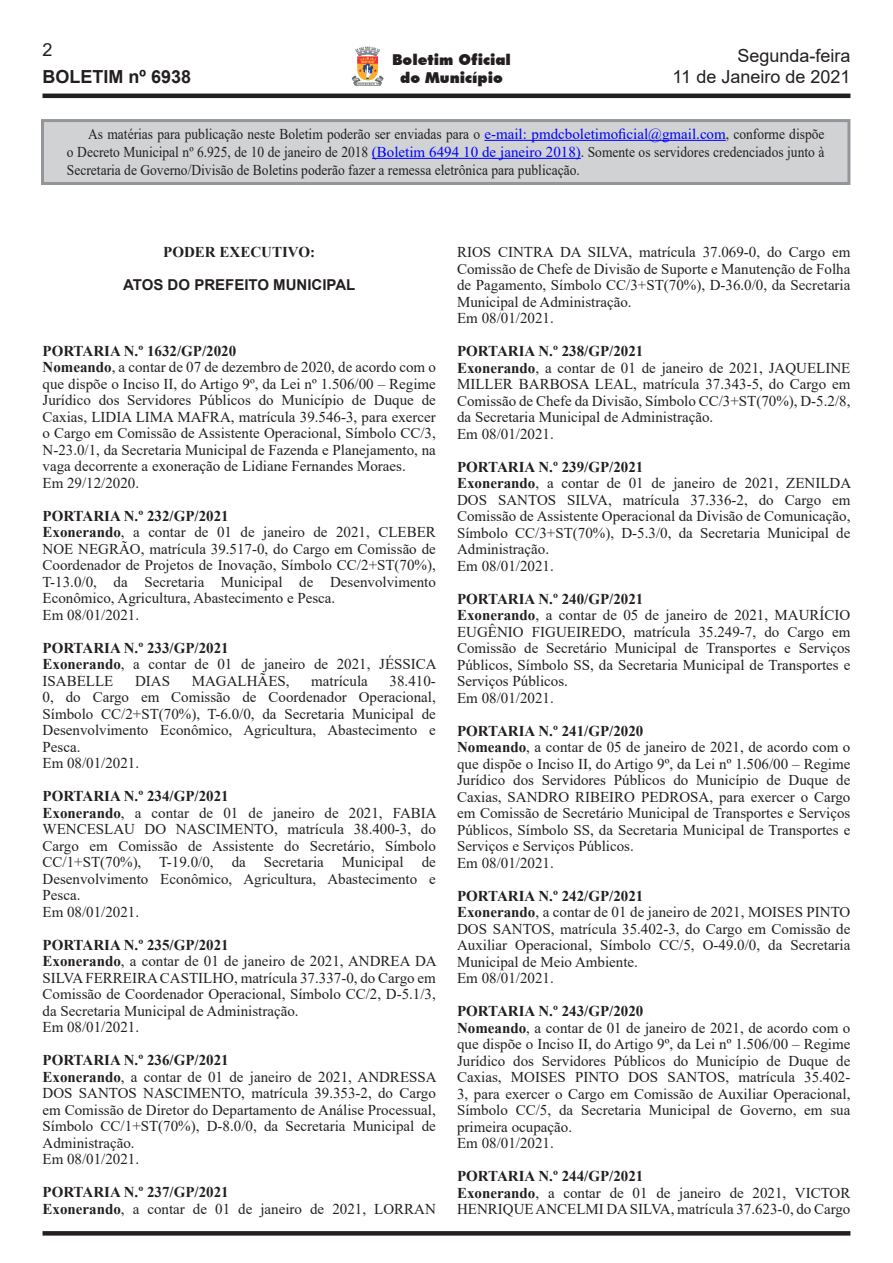
<style>
.page{position:relative;width:893px;height:1263px;background:#fff}
.page>*{position:absolute;margin:0;border:0;box-sizing:border-box;transform-origin:0 0}
.t1{font:18px/21.6px "Arial";color:#231f20;text-align:right}
.t2{font:700 18px "Arial";color:#231f20}
.t3{font:15px/16.5px "Times New Roman";color:#231f20;text-align:justify}
.t4{font:700 15px "Times New Roman";color:#231f20}
.t5{font:15px/18px "Times New Roman";color:#231f20;text-align:justify;scale:.9 1}
.t6{font:900 15px/18px "Futura BT";color:#231f20;text-align:center}
.t7{font:700 15px "Arial";color:#231f20}
.s1{color:#00f}
.s2{font-weight:700}
</style>
<div class="page">
<hr style="left:43px;top:94px;width:807px;height:4px;background:#231f20">
<svg style="left:43px;top:1231px;width:807px;height:4px;background:#282425"></svg>
<svg style="left:352px;top:47px;width:32px;height:39px"></svg>
<div style="left:41px;top:119px;width:809px;height:66px;background:#d1d2d4;border:3px solid #939598"></div>
<hr style="left:484px;top:140px;width:242px;height:1px;background:#00f">
<hr style="left:372px;top:158px;width:209px;height:1px;background:#00f">
<p class="t1" style="left:43px;top:38px;width:12px">2</p>
<p class="t2" style="left:43px;top:64px;width:150px">BOLETIM nº 6938</p>
<p class="t6" style="left:392px;top:50px;width:120px">Boletim Oficial do Município</p>
<p class="t1" style="left:673px;top:44px;width:179px">Segunda-feira<br>11 de Janeiro de 2021</p>
<p class="t5" style="left:67px;top:124px;width:843px;text-indent:21px">As matérias para publicação neste Boletim poderão ser enviadas para o <span class="s1">e-mail: pmdcboletimoficial@gmail.com</span>, conforme dispõe o Decreto Municipal nº 6.925, de 10 de janeiro de 2018 <span class="s1">(Boletim 6494 10 de janeiro 2018)</span>. Somente os servidores credenciados junto à Secretaria de Governo/Divisão de Boletins poderão fazer a remessa eletrônica para publicação.</p>
<p class="t4" style="left:163px;top:241px;width:153px">PODER EXECUTIVO:</p>
<p class="t7" style="left:123px;top:274px;width:234px">ATOS DO PREFEITO MUNICIPAL</p>
<p class="t4" style="left:43px;top:340px;width:195px">PORTARIA N.º 1632/GP/2020</p>
<p class="t3" style="left:43px;top:359px;width:395px"><span class="s2">Nomeando</span>, a contar de 07 de dezembro de 2020, de acordo com o que dispõe o Inciso II, do Artigo 9º, da Lei nº 1.506/00 – Regime Jurídico dos Servidores Públicos do Município de Duque de Caxias, LIDIA LIMA MAFRA, matrícula 39.546-3, para exercer o Cargo em Comissão de Assistente Operacional, Símbolo CC/3, N-23.0/1, da Secretaria Municipal de Fazenda e Planejamento, na vaga decorrente a exoneração de Lidiane Fernandes Moraes.</p>
<p class="t3" style="left:43px;top:474px;width:98px">Em 29/12/2020.</p>
<p class="t4" style="left:43px;top:505px;width:188px">PORTARIA N.º 232/GP/2021</p>
<p class="t3" style="left:43px;top:524px;width:395px"><span class="s2">Exonerando</span>, a contar de 01 de janeiro de 2021, CLEBER NOE NEGRÃO, matrícula 39.517-0, do Cargo em Comissão de Coordenador de Projetos de Inovação, Símbolo CC/2+ST(70%), T-13.0/0, da Secretaria Municipal de Desenvolvimento Econômico, Agricultura, Abastecimento e Pesca.</p>
<p class="t3" style="left:43px;top:606px;width:98px">Em 08/01/2021.</p>
<p class="t4" style="left:43px;top:637px;width:188px">PORTARIA N.º 233/GP/2021</p>
<p class="t3" style="left:43px;top:656px;width:396px"><span class="s2">Exonerando</span>, a contar de 01 de janeiro de 2021, JÉSSICA<br>ISABELLE</p>
<p class="t3" style="left:135px;top:672px;width:36px">DIAS</p>
<p class="t3" style="left:192px;top:672px;width:99px">MAGALHÃES,</p>
<p class="t3" style="left:311px;top:672px;width:58px">matrícula</p>
<p class="t3" style="left:43px;top:672px;width:395px;text-indent:347px">38.410- 0, do Cargo em Comissão de Coordenador Operacional, Símbolo CC/2+ST(70%), T-6.0/0, da Secretaria Municipal de Desenvolvimento Econômico, Agricultura, Abastecimento e Pesca.</p>
<p class="t3" style="left:43px;top:755px;width:98px">Em 08/01/2021.</p>
<p class="t4" style="left:43px;top:785px;width:188px">PORTARIA N.º 234/GP/2021</p>
<p class="t3" style="left:43px;top:804px;width:396px"><span class="s2">Exonerando</span>, a contar de 01 de janeiro de 2021, FABIA WENCESLAU DO NASCIMENTO, matrícula 38.400-3, do Cargo em Comissão de Assistente do Secretário, Símbolo CC/1+ST(70%), T-19.0/0, da Secretaria Municipal de Desenvolvimento Econômico, Agricultura, Abastecimento e Pesca.</p>
<p class="t3" style="left:43px;top:903px;width:98px">Em 08/01/2021.</p>
<p class="t4" style="left:43px;top:934px;width:188px">PORTARIA N.º 235/GP/2021</p>
<p class="t3" style="left:43px;top:953px;width:396px"><span class="s2">Exonerando</span>, a contar de 01 de janeiro de 2021, ANDREA DA SILVA FERREIRA CASTILHO, matrícula 37.337-0, do Cargo em Comissão de Coordenador Operacional, Símbolo CC/2, D-5.1/3, da Secretaria Municipal de Administração.</p>
<p class="t3" style="left:43px;top:1019px;width:98px">Em 08/01/2021.</p>
<p class="t4" style="left:43px;top:1049px;width:188px">PORTARIA N.º 236/GP/2021</p>
<p class="t3" style="left:43px;top:1068px;width:396px"><span class="s2">Exonerando</span>, a contar de 01 de janeiro de 2021, ANDRESSA DOS SANTOS NASCIMENTO, matrícula 39.353-2, do Cargo em Comissão de Diretor do Departamento de Análise Processual, Símbolo CC/1+ST(70%), D-8.0/0, da Secretaria Municipal de Administração.</p>
<p class="t3" style="left:43px;top:1151px;width:98px">Em 08/01/2021.</p>
<p class="t4" style="left:43px;top:1181px;width:188px">PORTARIA N.º 237/GP/2021</p>
<p class="t3" style="left:43px;top:1200px;width:395px"><span class="s2">Exonerando</span>, a contar de 01 de janeiro de 2021, LORRAN</p>
<p class="t3" style="left:457px;top:243px;width:395px">RIOS CINTRA DA SILVA, matrícula 37.069-0, do Cargo em Comissão de Chefe de Divisão de Suporte e Manutenção de Folha de Pagamento, Símbolo CC/3+ST(70%), D-36.0/0, da Secretaria Municipal de Administração.</p>
<p class="t3" style="left:457px;top:309px;width:98px">Em 08/01/2021.</p>
<p class="t4" style="left:457px;top:340px;width:188px">PORTARIA N.º 238/GP/2021</p>
<p class="t3" style="left:457px;top:359px;width:395px"><span class="s2">Exonerando</span>, a contar de 01 de janeiro de 2021, JAQUELINE MILLER BARBOSA LEAL, matrícula 37.343-5, do Cargo em Comissão de Chefe da Divisão, Símbolo CC/3+ST(70%), D-5.2/8, da Secretaria Municipal de Administração.</p>
<p class="t3" style="left:457px;top:425px;width:98px">Em 08/01/2021.</p>
<p class="t4" style="left:457px;top:456px;width:188px">PORTARIA N.º 239/GP/2021</p>
<p class="t3" style="left:457px;top:474px;width:396px"><span class="s2">Exonerando</span>, a contar de 01 de janeiro de 2021, ZENILDA DOS SANTOS SILVA, matrícula 37.336-2, do Cargo em Comissão de Assistente Operacional da Divisão de Comunicação, Símbolo CC/3+ST(70%), D-5.3/0, da Secretaria Municipal de Administração.</p>
<p class="t3" style="left:457px;top:557px;width:98px">Em 08/01/2021.</p>
<p class="t4" style="left:457px;top:588px;width:188px">PORTARIA N.º 240/GP/2021</p>
<p class="t3" style="left:457px;top:606px;width:395px"><span class="s2">Exonerando</span>, a contar de 05 de janeiro de 2021, MAURÍCIO EUGÊNIO FIGUEIREDO, matrícula 35.249-7, do Cargo em Comissão de Secretário Municipal de Transportes e Serviços Públicos, Símbolo SS, da Secretaria Municipal de Transportes e Serviços Públicos.</p>
<p class="t3" style="left:457px;top:689px;width:98px">Em 08/01/2021.</p>
<p class="t4" style="left:457px;top:720px;width:188px">PORTARIA N.º 241/GP/2020</p>
<p class="t3" style="left:457px;top:738px;width:395px"><span class="s2">Nomeando</span>, a contar de 05 de janeiro de 2021, de acordo com o que dispõe o Inciso II, do Artigo 9º, da Lei nº 1.506/00 – Regime Jurídico dos Servidores Públicos do Município de Duque de Caxias, SANDRO RIBEIRO PEDROSA, para exercer o Cargo em Comissão de Secretário Municipal de Transportes e Serviços Públicos, Símbolo SS, da Secretaria Municipal de Transportes e Serviços e Serviços Públicos.</p>
<p class="t3" style="left:457px;top:854px;width:98px">Em 08/01/2021.</p>
<p class="t4" style="left:457px;top:885px;width:188px">PORTARIA N.º 242/GP/2021</p>
<p class="t3" style="left:457px;top:903px;width:395px"><span class="s2">Exonerando</span>, a contar de 01 de janeiro de 2021, MOISES PINTO DOS SANTOS, matrícula 35.402-3, do Cargo em Comissão de Auxiliar Operacional, Símbolo CC/5, O-49.0/0, da Secretaria Municipal de Meio Ambiente.</p>
<p class="t3" style="left:457px;top:969px;width:98px">Em 08/01/2021.</p>
<p class="t4" style="left:457px;top:1000px;width:188px">PORTARIA N.º 243/GP/2020</p>
<p class="t3" style="left:457px;top:1019px;width:395px"><span class="s2">Nomeando</span>, a contar de 01 de janeiro de 2021, de acordo com o que dispõe o Inciso II, do Artigo 9º, da Lei nº 1.506/00 – Regime Jurídico dos Servidores Públicos do Município de Duque de Caxias, MOISES PINTO DOS SANTOS, matrícula 35.402- 3, para exercer o Cargo em Comissão de Auxiliar Operacional, Símbolo CC/5, da Secretaria Municipal de Governo, em sua primeira ocupação.</p>
<p class="t3" style="left:457px;top:1134px;width:98px">Em 08/01/2021.</p>
<p class="t4" style="left:457px;top:1165px;width:188px">PORTARIA N.º 244/GP/2021</p>
<p class="t3" style="left:457px;top:1184px;width:395px"><span class="s2">Exonerando</span>, a contar de 01 de janeiro de 2021, VICTOR<br>HENRIQUE ANCELMI DA SILVA, matrícula 37.623-0, do Cargo</p>
</div>
